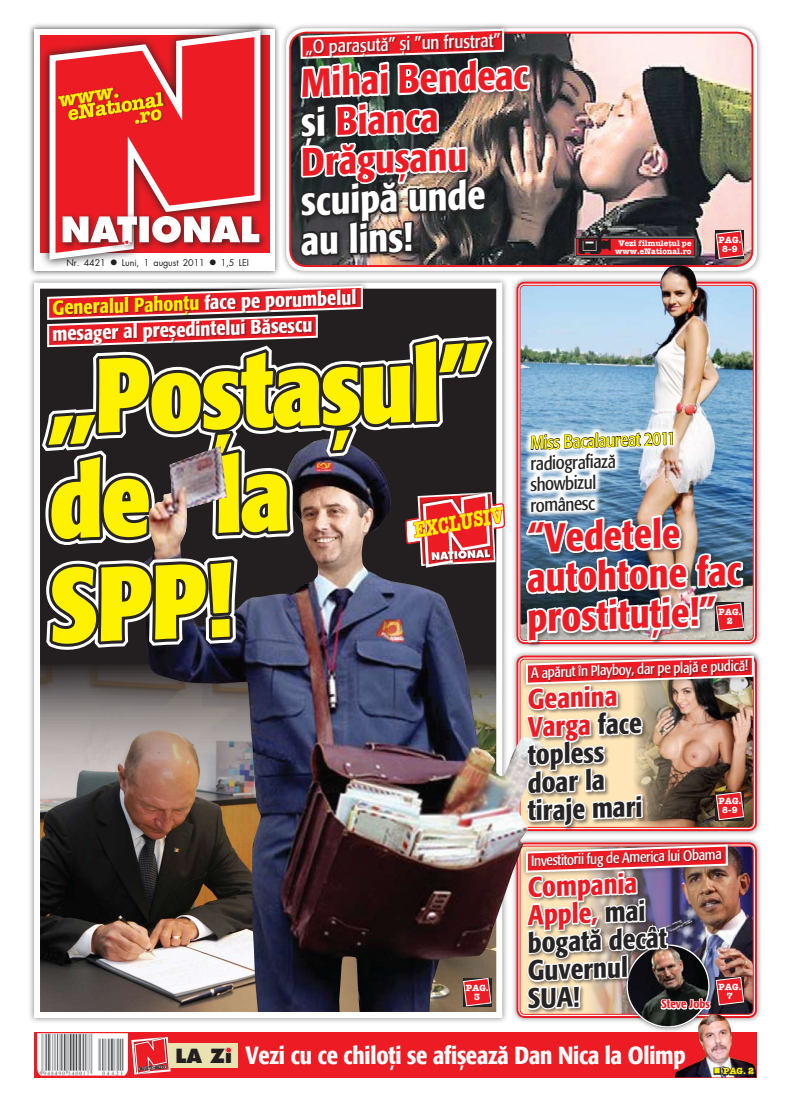
<style>
.page{position:relative;width:791px;height:1106px;background:#fff}
.page>*{position:absolute;margin:0;border:0;box-sizing:border-box;transform-origin:0 0}
.t1{font:700 condensed 104.2px/104.2px "R Formata";color:#fff200}
.t2{font:500 condensed 39.9px/39.9px "R Formata";color:#ed1c24}
.t3{font:500 condensed 39.5px/39.5px "R Formata";color:#ed1c24}
.t4{font:500 condensed 39.5px/39.5px "R Formata";color:#fff}
.t5{font:500 condensed 27.8px/27.8px "R Formata";color:#272425}
.t6{font:500 condensed 24.6px "R Formata";letter-spacing:-.01em;color:#fff}
.t7{font:22.3px "American Type Writer Bold Rom";color:#fff200;scale:.73 1}
.t8{font:500 condensed 20px/26px "R Formata";color:#fff}
.t9{font:20px "American Type Writer Bold Rom";color:#fff200}
.t10{font:19.1px "Futura Extra Bold Rom";color:#231f20}
.t11{font:18.7px/20.7px "R Formata Condensed";color:#272425}
.t12{font:18.7px "R Formata Condensed";color:#fff}
.t13{font:18.7px "R Formata Condensed";color:#fff200}
.t14{font:14.7px "R Formata Condensed";color:#fff}
.t15{font:500 condensed 12px "R Formata";color:#ed1c24}
.t16{font:9px "Futura";letter-spacing:-.01em;color:#231f20}
.t17{font:9px/9px "American Type Writer Bold Rom";color:#fff;text-align:center}
.t18{font:9px "American Type Writer Bold Rom";color:#fff200}
.t19{font:8px/8px "American Type Writer Bold Rom";color:#fff;text-align:center}
.s1{color:#fff}
.s2{color:#fff200}
.s3{color:#ed1c24}
</style>
<div class="page">
<div style="left:28px;top:23px;width:258px;height:258px;background:#231f20;opacity:.75"></div>
<div style="left:280px;top:22px;width:487px;height:259px;background:#231f20;opacity:.5"></div>
<div style="left:511px;top:276px;width:280px;height:409px;background:#231f20;opacity:.5"></div>
<div style="left:511px;top:650px;width:280px;height:221px;background:#231f20;opacity:.5"></div>
<div style="left:511px;top:836px;width:280px;height:222px;background:#231f20;opacity:.5"></div>
<div style="left:531px;top:659px;width:239px;height:30px;background:#231f20;opacity:.5"></div>
<div style="left:525px;top:514px;width:266px;height:161px;background:#231f20;opacity:.5"></div>
<img style="left:35px;top:22px;width:722px;height:1056px">
<p class="t9" style="left:56px;top:88px;width:63px;rotate:-9deg">www.</p>
<p class="t16" style="left:66px;top:257px;width:184px">Nr. 4421 ● Luni, 1 august 2011 ● 1,5 LEI</p>
<p class="t12" style="left:305px;top:37px;width:196px;rotate:-2deg">„O paraşută” şi ”un frustrat”</p>
<h3 class="t3" style="left:297px;top:64px;width:232px;rotate:-2deg">Mihai Bendeac <span class="s1">şi</span> Bianca<br>Drăguşanu</h3>
<h3 class="t4" style="left:299px;top:182px;width:187px;rotate:-2deg">scuipă unde au lins!</h3>
<p class="t19" style="left:615px;top:239px;width:78px">Vezi filmuleţul pe www.eNational.ro</p>
<p class="t17" style="left:718px;top:235px;width:24px">PAG.<br>8-9</p>
<p class="t8" style="left:51px;top:295px;width:307px;rotate:-2deg"><span class="s2">Generalul Pahonţu</span> face pe porumbelul mesager al preşedintelui Băsescu</p>
<h1 class="t1" style="left:39px;top:348px;width:446px;rotate:-2deg">„Poştaşul” de la<br>SPP!</h1>
<p class="t7" style="left:411px;top:517px;width:126px;rotate:-10deg">EXCLUSIV</p>
<p class="t13" style="left:530px;top:433px;width:147px;rotate:-2deg">Miss Bacalaureat 2011</p>
<p class="t11" style="left:528px;top:454px;width:89px;rotate:-2deg">radiografiază showbizul românesc</p>
<h2 class="t2" style="left:523px;top:519px;width:217px;rotate:-2deg">“Vedetele autohtone fac prostituţie!”</h2>
<p class="t17" style="left:718px;top:607px;width:24px">PAG.<br>2</p>
<p class="t14" style="left:531px;top:664px;width:219px;rotate:-2deg">A apărut în Playboy, dar pe plajă e pudică!</p>
<p class="t5" style="left:523px;top:686px;width:119px;rotate:-2deg"><span class="s3">Geanina<br>Varga</span> face topless doar la tiraje mari</p>
<p class="t17" style="left:718px;top:796px;width:24px">PAG.<br>8-9</p>
<p class="t14" style="left:531px;top:852px;width:192px;rotate:-2deg">Investitorii fug de America lui Obama</p>
<p class="t10" style="left:175px;top:1044px;width:58px">LA Zi</p>
<p class="t5" style="left:523px;top:874px;width:143px;rotate:-2deg"><span class="s3">Compania<br>Apple,</span> mai bogată decât<br>Guvernul<br>SUA!</p>
<p class="t17" style="left:718px;top:981px;width:24px">PAG.<br>7</p>
<p class="t17" style="left:466px;top:982px;width:24px">PAG.<br>3</p>
<p class="t15" style="left:661px;top:997px;width:50px">Steve Jobs</p>
<p class="t6" style="left:245px;top:1041px;width:442px">Vezi cu ce chiloţi se afişează Dan Nica la Olimp</p>
<p class="t18" style="left:714px;top:1065px;width:42px">■ PAG. 2</p>
</div>
